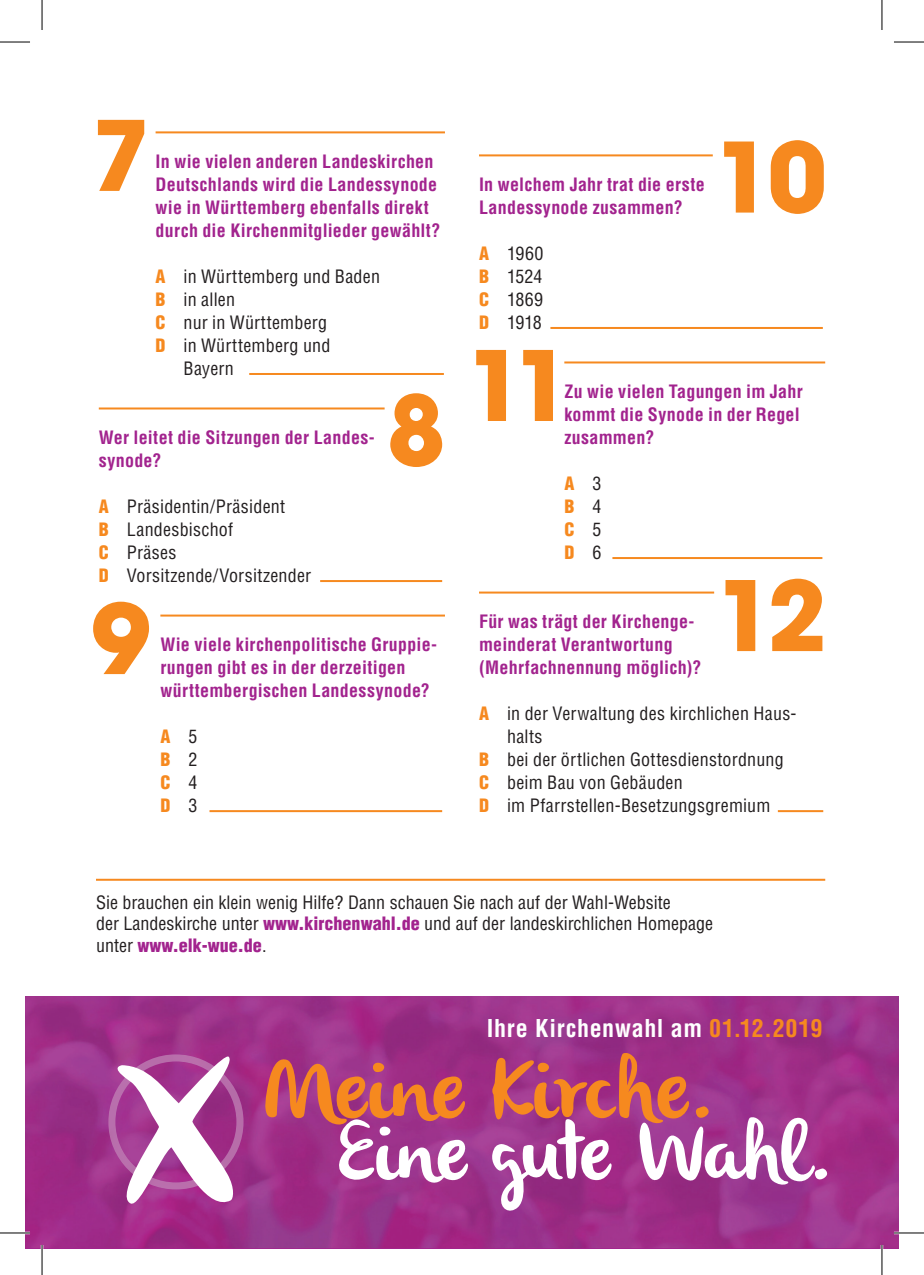
<style>
.page{position:relative;width:924px;height:1275px;background:#fff}
.page>*{position:absolute;margin:0;border:0;box-sizing:border-box;transform-origin:0 0}
.t1{font:700 condensed 24px "Helvetica LT Std";letter-spacing:.03em;color:#fff}
.t2{font:condensed 18px/23px "Helvetica LT Std";letter-spacing:.01em;color:#231f20}
.t3{font:700 condensed 18px/23px "Helvetica LT Std";letter-spacing:.015em;color:#a2238e}
.t4{font:900 condensed 18px/23px "Helvetica LT Std";color:#f6891f;text-align:justify}
.s1{font-weight:900;color:#f6891f}
.s2{font-weight:400;color:#231f20}
.s3{font-weight:900;color:#a2238e}
.s4{color:#f6891f}
</style>
<div class="page">
<hr style="left:155px;top:131px;width:290px;height:2px;background:#f6891f">
<hr style="left:99px;top:407px;width:285px;height:2px;background:#f6891f">
<hr style="left:160px;top:614px;width:285px;height:2px;background:#f6891f">
<hr style="left:479px;top:154px;width:233px;height:2px;background:#f6891f">
<hr style="left:564px;top:361px;width:260px;height:2px;background:#f6891f">
<hr style="left:479px;top:591px;width:234px;height:2px;background:#f6891f">
<svg style="left:390px;top:393px;width:52px;height:74px"></svg>
<svg style="left:98px;top:120px;width:46px;height:71px"></svg>
<hr style="left:249px;top:373px;width:194px;height:2px;background:#f6891f">
<svg style="left:476px;top:350px;width:76px;height:71px"></svg>
<svg style="left:724px;top:140px;width:99px;height:74px"></svg>
<svg style="left:93px;top:601px;width:56px;height:73px"></svg>
<svg style="left:725px;top:578px;width:97px;height:73px"></svg>
<hr style="left:320px;top:580px;width:122px;height:2px;background:#f6891f">
<hr style="left:550px;top:327px;width:272px;height:2px;background:#f6891f">
<hr style="left:612px;top:557px;width:210px;height:2px;background:#f6891f">
<hr style="left:209px;top:810px;width:233px;height:2px;background:#f6891f">
<hr style="left:777px;top:810px;width:45px;height:2px;background:#f6891f">
<hr style="left:96px;top:878px;width:728px;height:2px;background:#f6891f">
<img style="left:25px;top:996px;width:873px;height:252px">
<img style="left:237px;top:1054px;width:6px;height:135px">
<svg style="left:108px;top:1053px;width:129px;height:158px"></svg>
<svg style="left:264px;top:1051px;width:445px;height:74px;background:#b94c68"></svg>
<svg style="left:330px;top:1115px;width:497px;height:99px"></svg>
<hr style="left:0;top:1231px;width:30px;height:3px;background:#fff">
<hr style="left:893px;top:1231px;width:30px;height:3px;background:#fff">
<hr style="left:41px;top:1245px;width:2px;height:30px;background:#fff">
<hr style="left:880px;top:1245px;width:2px;height:30px;background:#fff">
<hr style="left:0;top:42px;width:30px;height:1px;background:#000">
<hr style="left:893px;top:42px;width:30px;height:1px;background:#000">
<hr style="left:0;top:1232px;width:30px;height:1px;background:#000">
<hr style="left:893px;top:1232px;width:30px;height:1px;background:#000">
<hr style="left:42px;top:0;width:1px;height:30px;background:#000">
<hr style="left:42px;top:1245px;width:1px;height:30px;background:#000">
<hr style="left:881px;top:0;width:1px;height:30px;background:#000">
<hr style="left:881px;top:1245px;width:1px;height:30px;background:#000">
<p class="t3" style="left:155px;top:150px;width:286px">In wie vielen anderen Landeskirchen Deutschlands wird die Landessynode wie in Württemberg ebenfalls direkt durch die Kirchenmitglieder gewählt?</p>
<p class="t2" style="left:155px;top:265px;width:226px"><span class="s1">A</span> in Württemberg und Baden</p>
<p class="t2" style="left:155px;top:288px;width:81px"><span class="s1">B</span> in allen</p>
<p class="t2" style="left:155px;top:311px;width:173px"><span class="s1">C</span> nur in Württemberg</p>
<p class="t2" style="left:155px;top:334px;width:176px"><span class="s1">D</span> in Württemberg und</p>
<p class="t2" style="left:183px;top:357px;width:52px">Bayern</p>
<p class="t3" style="left:99px;top:426px;width:277px">Wer leitet die Sitzungen der Landes&shy;synode?</p>
<p class="t2" style="left:99px;top:495px;width:214px"><span class="s1">A</span> Präsidentin/Präsident<br><span class="s1">B</span> Landesbischof<br><span class="s1">C</span> Präses<br><span class="s1">D</span> Vorsitzende/Vorsitzender</p>
<p class="t3" style="left:160px;top:633px;width:278px">Wie viele kirchenpolitische Gruppie&shy;rungen gibt es in der derzeitigen württem bergischen Landessynode?</p>
<p class="t4" style="left:160px;top:725px;width:39px">A <span class="s2">5<br></span>B <span class="s2">2<br></span>C <span class="s2">4<br></span>D <span class="s2">3</span></p>
<p class="t3" style="left:479px;top:173px;width:227px">In welchem Jahr trat die erste<br>Landessynode zusammen?</p>
<p class="t2" style="left:479px;top:242px;width:66px;text-align:justify"><span class="s1">A</span> 1960<br><span class="s1">B</span> 1524<br><span class="s1">C</span> 1869<br><span class="s1">D</span> 1918</p>
<p class="t3" style="left:564px;top:380px;width:240px">Zu wie vielen Tagungen im Jahr kommt die Synode in der Regel zusammen?</p>
<p class="t4" style="left:564px;top:471px;width:39px">A <span class="s2">3<br></span>B <span class="s2">4<br></span>C <span class="s2">5<br></span>D <span class="s2">6</span></p>
<p class="t3" style="left:479px;top:610px;width:224px">Für was trägt der Kirchenge&shy;meinderat Verantwortung (Mehrfachnennung möglich)?</p>
<p class="t2" style="left:479px;top:702px;width:319px"><span class="s1">A</span> in der Verwaltung des kirchlichen Haus-</p>
<p class="t2" style="left:507px;top:725px;width:37px">halts</p>
<p class="t2" style="left:479px;top:748px;width:306px"><span class="s1">B</span> bei der örtlichen Gottesdienst ordnung</p>
<p class="t2" style="left:479px;top:771px;width:205px"><span class="s1">C</span> beim Bau von Gebäuden</p>
<p class="t2" style="left:479px;top:794px;width:293px"><span class="s1">D</span> im Pfarrstellen-Besetzungs gremium</p>
<p class="t2" style="left:96px;top:891px;width:618px;line-height:21.6px">Sie brauchen ein klein wenig Hilfe? Dann schauen Sie nach auf der Wahl-Website<br>der Landeskirche unter <span class="s3">www.kirchenwahl.de</span> und auf der landeskirchlichen Homepage unter <span class="s3">www.elk-wue.de</span>.</p>
<h1 class="t1" style="left:486px;top:1012px;width:337px">Ihre Kirchenwahl am <span class="s4">01.12.2019</span></h1>
</div>
